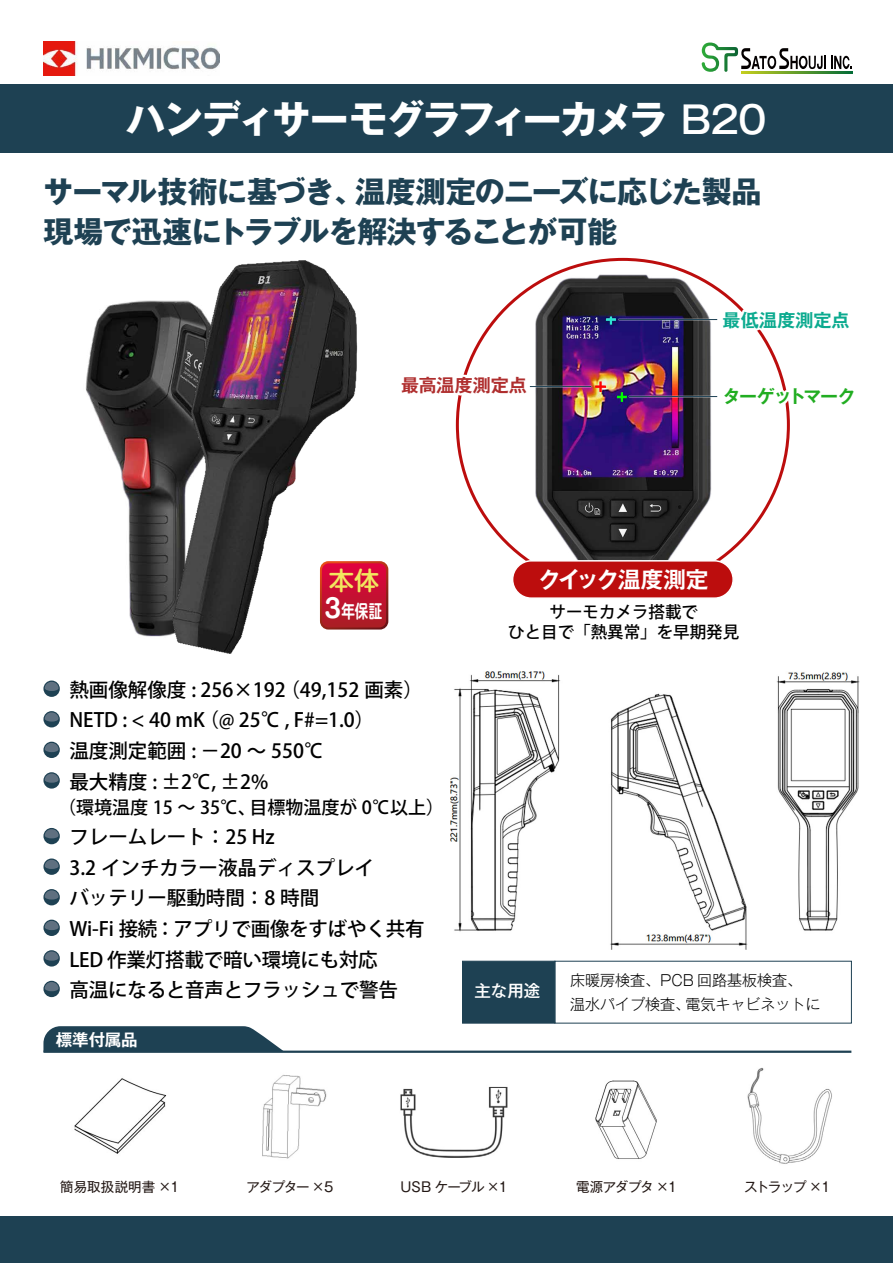
<style>
.page{position:relative;width:893px;height:1263px;background:#fff}
.page>*{position:absolute;margin:0;border:0;box-sizing:border-box;transform-origin:0 0}
.t1{font:700 39px "Gothic MB101 Pro";letter-spacing:-.075em;color:#fff}
.t2{font:700 30px/40.5px "Gothic MB101 Pro";letter-spacing:-.03em;color:#1e4153}
.t3{font:500 25.2px "Shin M Go Pro";color:#f2e75f}
.t4{font:700 22.5px "Gothic MB101 Pro De";letter-spacing:-.045em;color:#fff}
.t5{font:500 19.5px/30.6px "Koz Go Pr 6 N";color:#000}
.t6{font:500 18px "Koz Go Pr 6 N";color:#000}
.t7{font:700 18px "Gothic MB101 Pro De";letter-spacing:-.08em;color:#21ad21}
.t8{font:700 18px "Gothic MB101 Pro De";letter-spacing:.01em;color:#0baa8f}
.t9{font:700 18px "Gothic MB101 Pro De";letter-spacing:-.005em;color:#af2e2e}
.t10{font:700 18px "Shin M Go Pro De";color:#fff;scale:.75 1}
.t11{font:500 16.5px/19.5px "Koz Go Pr 6 N";color:#000;text-align:center}
.t12{font:700 16.5px "Gothic MB101 Pro De";letter-spacing:-.01em;color:#fff}
.t13{font:500 16.5px "Gothic MB101 Pro";color:#fff}
.t14{font:300 15px/24px "Gothic MB101 Pro";color:#000}
.t15{font:13.5px "Gothic MB101 Pro";letter-spacing:-.035em;color:#231815}
.t16{font:13.5px "Gothic MB101 Pro";letter-spacing:.005em;color:#231815}
.s1{font-weight:500;font-size:37.5px}
.s2{font-size:25.5px}
</style>
<div class="page">
<svg style="left:364px;top:561px;width:24px;height:68px;background:#bf1631"></svg>
<img style="left:85px;top:300px;width:83px;height:337px">
<div style="left:462px;top:961px;width:93px;height:62px;background:#1e4153;border:1px solid #1e4153"></div>
<div style="left:0;top:1217px;width:893px;height:46px;background:#1e4153"></div>
<svg style="left:741px;top:72px;width:111px;height:2px"></svg>
<svg style="left:702px;top:43px;width:150px;height:29px"></svg>
<div style="left:0;top:84px;width:893px;height:69px;background:#1e4153"></div>
<svg style="left:43px;top:680px;width:17px;height:17px"></svg>
<svg style="left:45px;top:682px;width:14px;height:9px"></svg>
<svg style="left:43px;top:711px;width:17px;height:16px"></svg>
<svg style="left:45px;top:712px;width:14px;height:9px"></svg>
<svg style="left:43px;top:742px;width:17px;height:16px"></svg>
<svg style="left:45px;top:743px;width:14px;height:9px"></svg>
<svg style="left:43px;top:772px;width:17px;height:17px"></svg>
<svg style="left:45px;top:773px;width:14px;height:10px"></svg>
<svg style="left:43px;top:828px;width:17px;height:16px"></svg>
<svg style="left:45px;top:829px;width:14px;height:9px"></svg>
<svg style="left:43px;top:858px;width:17px;height:17px"></svg>
<svg style="left:45px;top:860px;width:14px;height:9px"></svg>
<svg style="left:43px;top:889px;width:17px;height:16px"></svg>
<svg style="left:45px;top:890px;width:14px;height:9px"></svg>
<svg style="left:43px;top:950px;width:17px;height:16px"></svg>
<svg style="left:45px;top:951px;width:14px;height:10px"></svg>
<svg style="left:43px;top:920px;width:17px;height:16px"></svg>
<svg style="left:45px;top:921px;width:14px;height:9px"></svg>
<svg style="left:43px;top:981px;width:17px;height:16px"></svg>
<svg style="left:45px;top:982px;width:14px;height:9px"></svg>
<img style="left:43px;top:42px;width:177px;height:34px">
<img style="left:525px;top:273px;width:197px;height:287px">
<img style="left:451px;top:671px;width:409px;height:278px">
<svg style="left:43px;top:1026px;width:239px;height:24px;background:#325262"></svg>
<hr style="left:43px;top:1050px;width:808px;height:3px;background:#1e4153">
<img style="left:74px;top:1078px;width:93px;height:76px">
<img style="left:262px;top:1075px;width:65px;height:84px">
<img style="left:400px;top:1086px;width:108px;height:72px">
<img style="left:595px;top:1080px;width:62px;height:79px">
<img style="left:747px;top:1068px;width:85px;height:96px">
<hr style="left:618px;top:319px;width:99px;height:1px;background:#1e4153">
<hr style="left:629px;top:396px;width:88px;height:1px;background:#1e4153">
<hr style="left:530px;top:386px;width:61px;height:1px;background:#1e4153">
<svg style="left:513px;top:560px;width:220px;height:38px;background:#c22323"></svg>
<svg style="left:718px;top:304px;width:46px;height:31px"></svg>
<svg style="left:717px;top:383px;width:5px;height:27px"></svg>
<svg style="left:781px;top:382px;width:9px;height:29px"></svg>
<svg style="left:457px;top:371px;width:76px;height:29px"></svg>
<svg style="left:595px;top:381px;width:11px;height:11px"></svg>
<svg style="left:617px;top:392px;width:10px;height:10px"></svg>
<svg style="left:606px;top:316px;width:10px;height:9px"></svg>
<img style="left:168px;top:260px;width:196px;height:394px">
<h1 class="t1" style="left:126px;top:87px;width:642px">ハンディサーモグラフィーカメラ <span class="s1">B20</span></h1>
<h2 class="t2" style="left:43px;top:167px;width:720px">サーマル技術に基づき、温度測定のニーズに応じた製品現場で迅速にトラブルを解決することが可能</h2>
<p class="t9" style="left:401px;top:370px;width:127px">最高温度測定点</p>
<p class="t8" style="left:723px;top:305px;width:128px">最低温度測定点</p>
<p class="t7" style="left:723px;top:382px;width:134px">ターゲットマーク</p>
<p class="t3" style="left:329px;top:560px;width:52px">本体</p>
<p class="t10" style="left:324px;top:596px;width:79px"><span class="s2">3</span>年保証</p>
<p class="t4" style="left:538px;top:561px;width:172px">クイック温度測定</p>
<p class="t11" style="left:508px;top:603px;width:232px">サーモカメラ搭載で<br>ひと目で「熱異常」を早期発見</p>
<p class="t5" style="left:69px;top:675px;width:355px">熱画像解像度 : 256×192 （49,152 画素）<br>NETD : &lt; 40 mK （@ 25℃ , F#=1.0）<br>温度測定範囲 : －20 ～ 550℃<br>最大精度 : ±2℃, ±2%</p>
<p class="t6" style="left:58px;top:797px;width:387px">（環境温度 15 ～ 35℃、目標物温度が 0℃以上）</p>
<p class="t5" style="left:69px;top:822px;width:306px">フレームレート：25 Hz<br>3.2 インチカラー液晶ディスプレイバッテリー駆動時間：8 時間</p>
<p class="t5" style="left:69px;top:914px;width:357px">Wi-Fi 接続：アプリで画像をすばやく共有</p>
<p class="t5" style="left:69px;top:944px;width:310px">LED 作業灯搭載で暗い環境にも対応</p>
<p class="t5" style="left:69px;top:975px;width:330px">高温になると音声とフラッシュで警告</p>
<p class="t14" style="left:570px;top:966px;width:252px">床暖房検査、PCB 回路基板検査、温水パイプ検査、電気キャビネットに</p>
<p class="t12" style="left:56px;top:1025px;width:83px">標準付属品</p>
<p class="t13" style="left:474px;top:977px;width:67px">主な用途</p>
<p class="t16" style="left:60px;top:1175px;width:121px">簡易取扱説明書 ×1</p>
<p class="t15" style="left:247px;top:1175px;width:88px">アダプター ×5</p>
<p class="t15" style="left:401px;top:1175px;width:109px">USB ケーブル×1</p>
<p class="t15" style="left:576px;top:1175px;width:103px">電源アダプタ ×1</p>
<p class="t15" style="left:744px;top:1175px;width:88px">ストラップ ×1</p>
</div>
